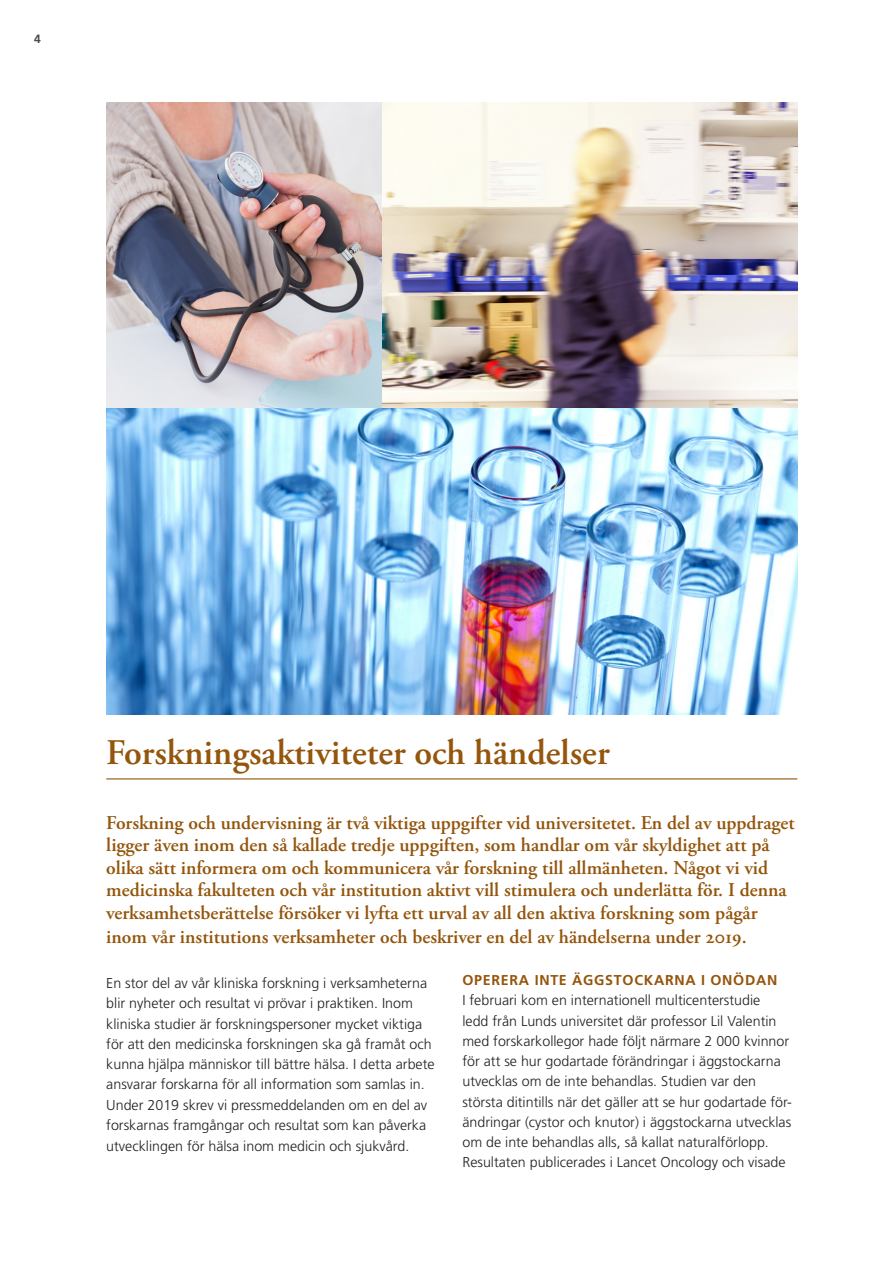
<style>
.page{position:relative;width:893px;height:1263px;background:#fff}
.page>*{position:absolute;margin:0;border:0;box-sizing:border-box;transform-origin:0 0}
.Brons_huvudrubriker{font:600 36px "Adobe Garamond Pro";color:#94550c}
.Brons_Ingress{font:600 19.5px/22.8px "Adobe Garamond Pro";color:#94550c}
.Svart_Brödtext_utan{font:300 14.25px/20.4px "Frutiger LT Std";color:#231f20}
.Brons_Underrubrik_1{font:700 14.25px "Frutiger LT Std";letter-spacing:.05em;color:#94550c}
.t1{font:700 12px "Frutiger LT Std";color:#4c4b43}
</style>
<div class="page">
<hr style="left:106px;top:778px;width:691px;height:1px;background:#94550c">
<img style="left:106px;top:102px;width:277px;height:306px">
<img style="left:383px;top:102px;width:414px;height:306px">
<img style="left:106px;top:408px;width:691px;height:306px">
<p class="t1" style="left:34px;top:32px;width:8px">4</p>
<p class="Brons_huvudrubriker" style="left:106px;top:732px;width:505px">Forskningsaktiviteter och händelser</p>
<p class="Brons_Ingress" style="left:106px;top:811px;width:690px">Forskning och undervisning är två viktiga uppgifter vid universitetet. En del av uppdraget ligger även inom den så kallade tredje uppgiften, som handlar om vår skyldighet att på olika sätt informera om och kommunicera vår forskning till allmänheten. Något vi vid medicinska fakulteten och vår institution aktivt vill stimulera och underlätta för. I denna verksamhetsberättelse försöker vi lyfta ett urval av all den aktiva forskning som pågår inom vår institutions verksamheter och beskriver en del av händelserna under 2019.</p>
<p class="Svart_Brödtext_utan" style="left:106px;top:973px;width:330px">En stor del av vår kliniska forskning i verksamheterna blir nyheter och resultat vi prövar i praktiken. Inom kliniska studier är forskningspersoner mycket viktiga för att den medicinska forskningen ska gå framåt och kunna hjälpa människor till bättre hälsa. I detta arbete ansvarar forskarna för all information som samlas in.<br>Under 2019 skrev vi pressmeddelanden om en del av forskarnas framgångar och resultat som kan påverka utvecklingen för hälsa inom medicin och sjukvård.</p>
<p class="Brons_Underrubrik_1" style="left:462px;top:972px;width:316px">OPERERA INTE ÄGGSTOCKARNA I ONÖDAN</p>
<p class="Svart_Brödtext_utan" style="left:462px;top:991px;width:331px">I februari kom en internationell multicenterstudie<br>ledd från Lunds universitet där professor Lil Valentin med forskarkollegor hade följt närmare 2 000 kvinnor för att se hur godartade förändringar i äggstockarna utvecklas om de inte behandlas. Studien var den största ditintills när det gäller att se hur godartade för&shy;ändringar (cystor och knutor) i äggstockarna utvecklas om de inte behandlas alls, så kallat naturalförlopp.<br>Resultaten publicerades i Lancet Oncology och visade</p>
</div>
